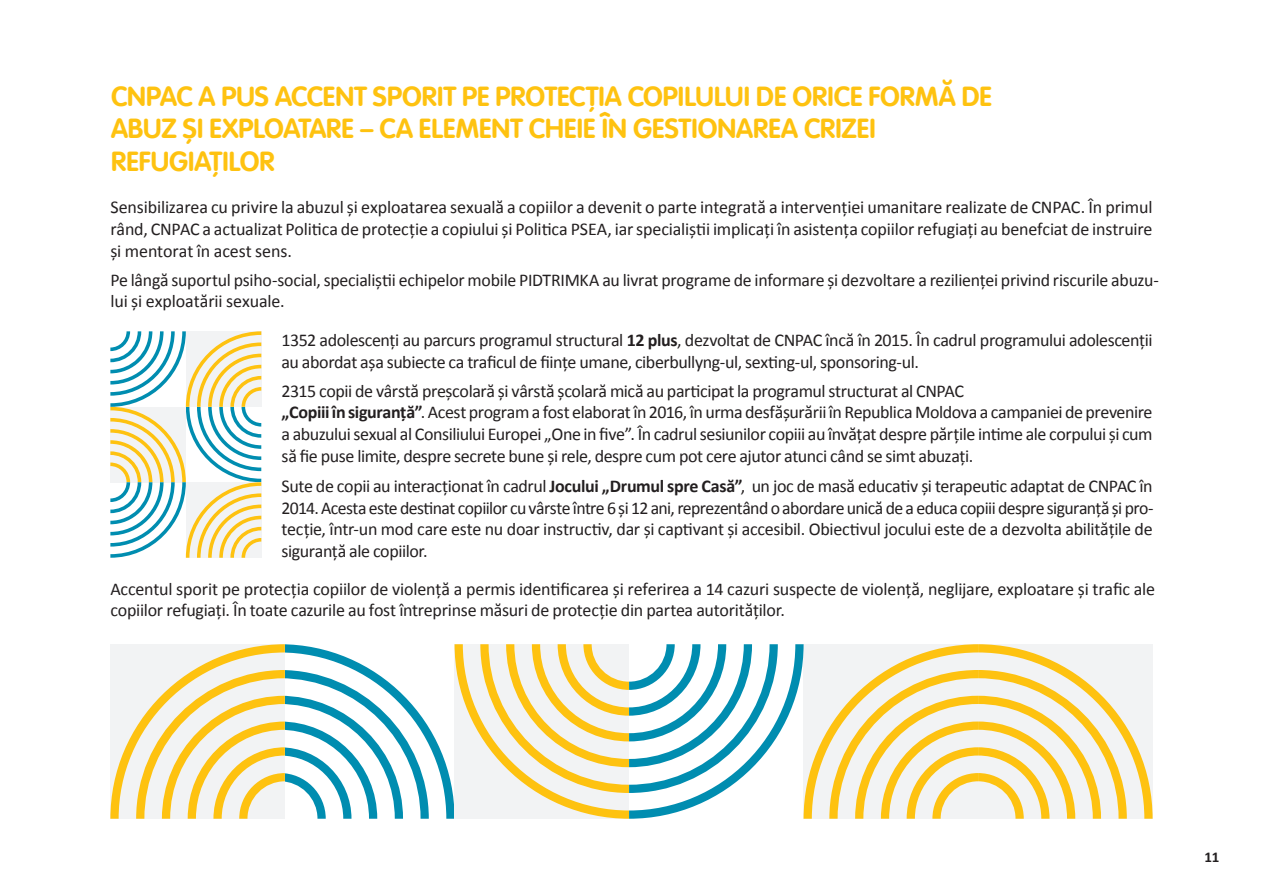
<style>
.page{position:relative;width:1263px;height:893px;background:#fff}
.page>*{position:absolute;margin:0;border:0;box-sizing:border-box;transform-origin:0 0}
.t1{font:700 27px/32.4px "VAG Rounded Next";color:#fec210}
.t2{font:18px/21.6px "Calibri";letter-spacing:-.02em;color:#231f20}
.t3{font:700 15px "Calibri";color:#231f20}
.s1{font-weight:700}
</style>
<div class="page">
<svg style="left:110px;top:644px;width:1042px;height:175px"></svg>
<svg style="left:110px;top:331px;width:151px;height:227px"></svg>
<h1 class="t1" style="left:111px;top:80px;width:882px">CNPAC A PUS ACCENT SPORIT PE PROTECȚIA COPILULUI DE ORICE FORMĂ DE<br>ABUZ ȘI EXPLOATARE – CA ELEMENT CHEIE ÎN GESTIONAREA CRIZEI<br>REFUGIAȚILOR</h1>
<p class="t2" style="left:110px;top:196px;width:1044px;text-align:justify">Sensibilizarea cu privire la abuzul și exploatarea sexuală a copiilor a devenit o parte integrată a intervenţiei umanitare realizate de CNPAC. În primul rând, CNPAC a actualizat Politica de protecţie a copiului și Politica PSEA, iar specialiștii implicaţi în asistenţa copiilor refugiaţi au benefciat de instruire și mentorat în acest sens.</p>
<p class="t2" style="left:110px;top:268px;width:1050px">Pe lângă suportul psiho-social, specialiștii echipelor mobile PIDTRIMKA au livrat programe de informare și dezvoltare a rezilienţei privind riscurile abuzu&shy;lui și exploatării sexuale.</p>
<p class="t2" style="left:282px;top:328px;width:872px">1352 adolescenţi au parcurs programul structural <span class="s1">12 plus</span>, dezvoltat de CNPAC încă în 2015. În cadrul programului adolescenţii au abordat așa subiecte ca traficul de fiinţe umane, ciberbullyng-ul, sexting-ul, sponsoring-ul.</p>
<p class="t2" style="left:282px;top:379px;width:872px">2315 copii de vârstă preșcolară și vârstă școlară mică au participat la programul structurat al CNPAC<br><span class="s1">„Copiii în siguranță”</span>. Acest program a fost elaborat în 2016, în urma desfășurării în Republica Moldova a campaniei de prevenire a abuzului sexual al Consiliului Europei „One in five”. În cadrul sesiunilor copiii au învăţat despre părţile intime ale corpului și cum să fie puse limite, despre secrete bune și rele, despre cum pot cere ajutor atunci când se simt abuzaţi.</p>
<p class="t2" style="left:282px;top:475px;width:873px;text-align:justify">Sute de copii au interacţionat în cadrul <span class="s1">Jocului „Drumul spre Casă”</span>, un joc de masă educativ și terapeutic adaptat de CNPAC în 2014. Acesta este destinat copiilor cu vârste între 6 și 12 ani, reprezentând o abordare unică de a educa copiii despre siguranţă și pro&shy;tecţie, într-un mod care este nu doar instructiv, dar și captivant și accesibil. Obiectivul jocului este de a dezvolta abilităţile de siguranţă ale copiilor.</p>
<p class="t2" style="left:110px;top:577px;width:1046px">Accentul sporit pe protecţia copiilor de violenţă a permis identificarea și referirea a 14 cazuri suspecte de violenţă, neglijare, exploatare și trafic ale copiilor refugiaţi. În toate cazurile au fost întreprinse măsuri de protecţie din partea autorităţilor.</p>
<p class="t3" style="left:1204px;top:846px;width:17px">11</p>
</div>
